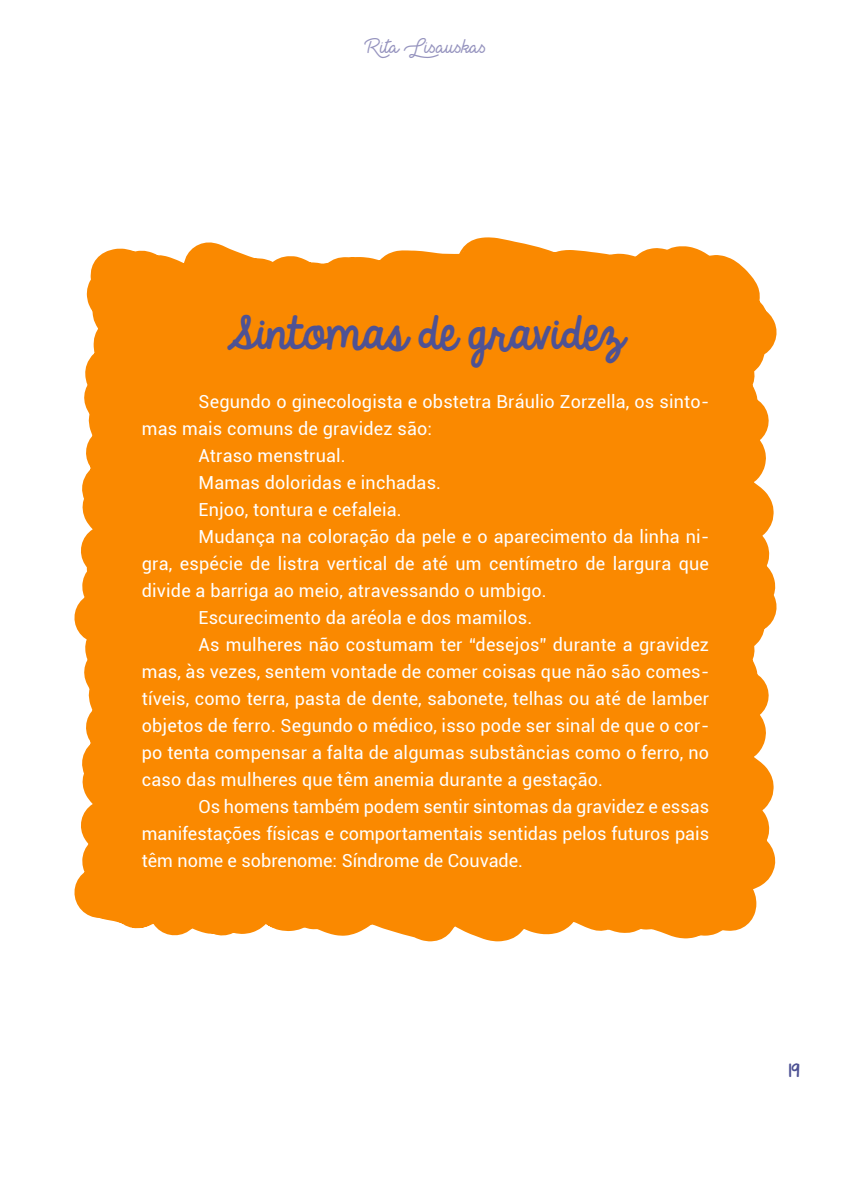
<style>
.page{position:relative;width:851px;height:1191px;background:#fff}
.page>*{position:absolute;margin:0;border:0;box-sizing:border-box;transform-origin:0 0}
.Paragraph_Style_2{font:40px "KG Always A Good Time";letter-spacing:.01em;color:#4e5294}
.t1{font:20px "Lieto Me";color:#9593be}
.t2{font:18px/27px "Roboto";letter-spacing:.01em;color:#fff;text-align:justify}
.t3{font:16px "KG Always A Good Time";color:#4e5294}
</style>
<div class="page">
<svg style="left:74px;top:237px;width:703px;height:705px;background:#fa9111"></svg>
<p class="t1" style="left:364px;top:34px;width:124px">Rita Lisauskas</p>
<p class="Paragraph_Style_2" style="left:227px;top:303px;width:398px">Sintomas de gravidez</p>
<p class="t2" style="left:142px;top:387px;width:568px;text-indent:57px">Segundo o ginecologista e obstetra Bráulio Zorzella, os sinto&shy;mas mais comuns de gravidez são:</p>
<p class="t2" style="left:198px;top:441px;width:149px">Atraso menstrual.</p>
<p class="t2" style="left:198px;top:468px;width:244px">Mamas doloridas e inchadas.</p>
<p class="t2" style="left:198px;top:495px;width:205px">Enjoo, tontura e cefaleia.</p>
<p class="t2" style="left:142px;top:522px;width:568px;text-indent:57px">Mudança na coloração da pele e o aparecimento da linha ni&shy;gra, espécie de listra vertical de até um centímetro de largura que divide a barriga ao meio, atravessando o umbigo.</p>
<p class="t2" style="left:198px;top:603px;width:335px">Escurecimento da aréola e dos mamilos.</p>
<p class="t2" style="left:142px;top:630px;width:568px;text-indent:57px">As mulheres não costumam ter “desejos” durante a gravidez mas, às vezes, sentem vontade de comer coisas que não são comes&shy;tíveis, como terra, pasta de dente, sabonete, telhas ou até de lamber objetos de ferro. Segundo o médico, isso pode ser sinal de que o cor&shy;po tenta compensar a falta de algumas substâncias como o ferro, no caso das mulheres que têm anemia durante a gestação.</p>
<p class="t2" style="left:142px;top:792px;width:568px;text-indent:57px">Os homens também podem sentir sintomas da gravidez e essas manifestações físicas e comportamentais sentidas pelos futuros pais têm nome e sobrenome: Síndrome de Couvade.</p>
<p class="t3" style="left:788px;top:1058px;width:13px">19</p>
</div>
